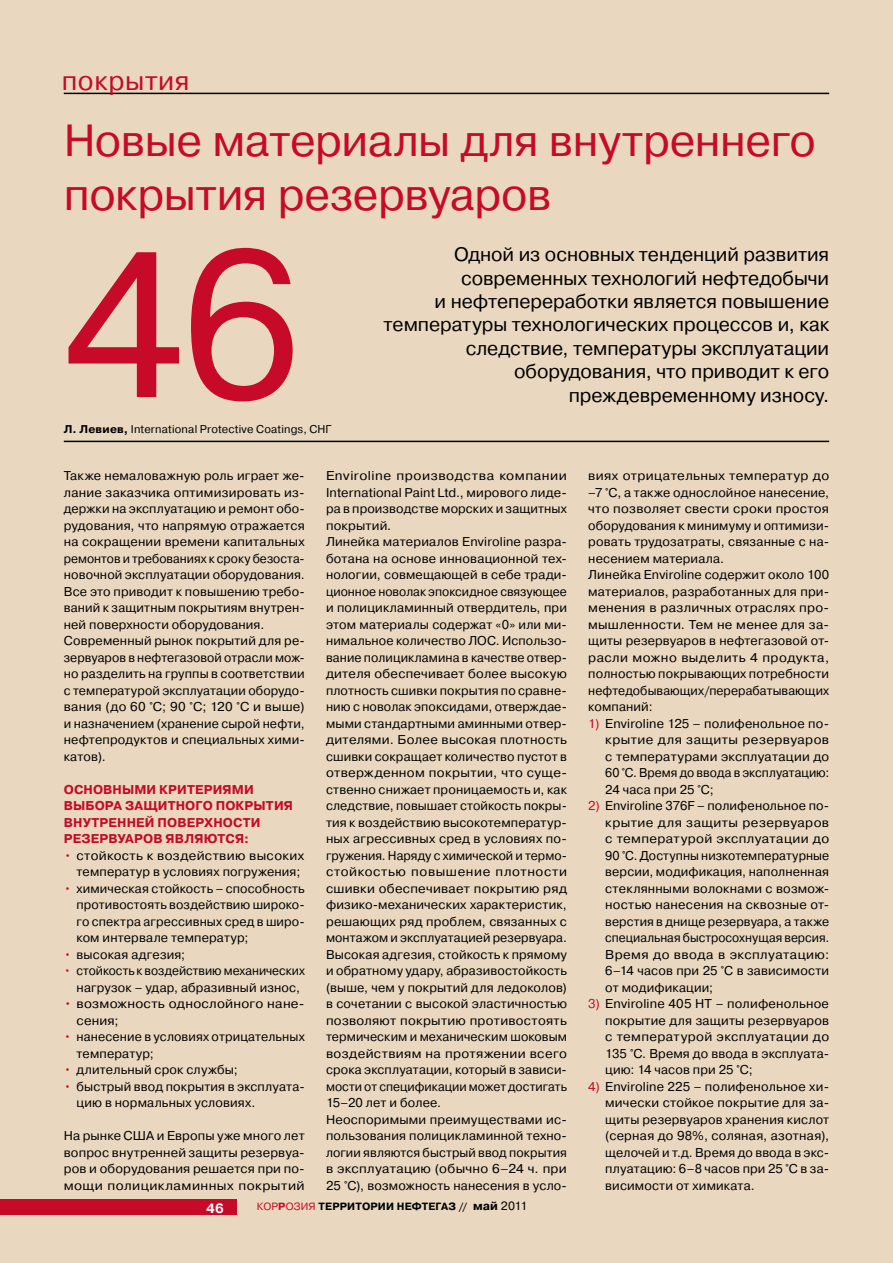
<style>
.page{position:relative;width:893px;height:1263px;background:#e9d8bf}
.page>*{position:absolute;margin:0;border:0;box-sizing:border-box;transform-origin:0 0}
.t1{font:206.85px "Pragmatica C";color:#c60a27}
.t2{font:45px/54px "Pragmatica C";letter-spacing:-.01em;color:#c60a27}
.t3{font:27px "Pragmatica C";letter-spacing:.02em;color:#c60a27}
.t4{font:19.5px/23.4px "Pragmatica C";letter-spacing:-.005em;color:#000;text-align:right}
.t5{font:700 13.5px "Pragmatica C";color:#fff}
.t6{font:12.75px/16.5px "Pragmatica C";letter-spacing:.015em;color:#000;text-align:justify}
.t7{font:12.75px/16.5px "Pragmatica C";letter-spacing:.015em;color:#000;scale:1.07 1}
.t8{font:12.75px/16.5px "Pragmatica C";letter-spacing:.015em;color:#000;scale:1.05 1}
.t9{font:700 12.75px "Pragmatica C";letter-spacing:.005em;color:#c60a27}
.t10{font:12.75px/16.5px "Pragmatica C";letter-spacing:.015em;color:#000;text-align:center;scale:.95 1}
.t11{font:12.75px/16.5px "Pragmatica C";letter-spacing:.015em;color:#000;scale:1.06 1}
.t12{font:11.25px "Pragmatica C";letter-spacing:.015em;color:#000}
.t13{font:700 10.5px "Pragmatica C";letter-spacing:.015em;color:#000}
.s1{font-weight:700}
.s2{color:#c60a27}
.s3{font-weight:400;color:#c60a27}
.s4{font-size:12px}
.s5{font-weight:400;font-size:12px}
</style>
<div class="page">
<hr style="left:64px;top:93px;width:765px;height:1px;background:#000">
<div style="left:0;top:1199px;width:237px;height:16px;background:#c60a27"></div>
<hr style="left:64px;top:441px;width:765px;height:1px;background:#000">
<h3 class="t3" style="left:62px;top:66px;width:129px">покрытия</h3>
<h2 class="t2" style="left:64px;top:113px;width:754px">Новые материалы для внутреннего покрытия резервуаров</h2>
<p class="t4" style="left:384px;top:243px;width:447px">Одной из основных тенденций развития современных технологий нефтедобычи<br>и нефтепереработки является повышение температуры технологических процессов и, как следствие, температуры эксплуатации оборудования, что приводит к его преждевременному износу.</p>
<p class="t12" style="left:64px;top:423px;width:269px"><span class="s1">Л. Левиев,</span> International Protective Coatings, СНГ</p>
<h1 class="t1" style="left:64px;top:211px;width:240px">46</h1>
<p class="t6" style="left:64px;top:468px;width:242px;text-align:left">Также немаловажную роль играет же&shy;лание заказчика оптимизировать из&shy;держки на эксплуатацию и ремонт обо&shy;рудования, что напрямую отражается на сокращении времени капитальных ремонтов и требованиях к сроку безоста&shy;новочной эксплуатации оборудования.<br>Все это приводит к повышению требо&shy;ваний к защитным покрытиям внутрен&shy;ней поверхности оборудования.<br>Современный рынок покрытий для ре&shy;зервуаров в нефтегазовой отрасли мож&shy;но разделить на группы в соответствии с температурой эксплуатации оборудо&shy;вания (до 60 °С; 90 °С; 120 °С и выше) и назначением (хранение сырой нефти, нефтепродуктов и специальных хими&shy;катов).</p>
<p class="t9" style="left:64px;top:782px;width:115px">Основными критери</p>
<p class="t9" style="left:223px;top:782px;width:31px">ями</p>
<p class="t9" style="left:64px;top:799px;width:41px">выбора</p>
<p class="t9" style="left:125px;top:799px;width:43px">защитного</p>
<p class="t9" style="left:216px;top:799px;width:79px">покрытия</p>
<p class="t9" style="left:64px;top:815px;width:38px">внутренне</p>
<p class="t9" style="left:145px;top:815px;width:108px">й поверхности</p>
<p class="t9" style="left:64px;top:832px;width:10px">резер</p>
<p class="t9" style="left:108px;top:832px;width:28px">вуаро</p>
<p class="t9" style="left:153px;top:832px;width:97px">в являются:</p>
<p class="t8" style="left:77px;top:847px;width:218px;text-indent:-13px"><span class="s2">•</span> стойкость к воздействию высоких температур в условиях погружения;</p>
<p class="t6" style="left:77px;top:880px;width:230px;text-indent:-13px"><span class="s2">•</span> химическая стойкость – способность противостоять воздействию широко&shy;го спектра агрессивных сред в широ&shy;ком интервале температур;</p>
<p class="t6" style="left:64px;top:946px;width:123px"><span class="s2">•</span> высокая адгезия;</p>
<p class="t10" style="left:64px;top:963px;width:256px"><span class="s2">•</span> стойкость к воздействию механических нагрузок – удар, абразивный износ,</p>
<p class="t11" style="left:77px;top:996px;width:217px;text-indent:-13px"><span class="s2">•</span> возможность однослойного нане&shy;сения;</p>
<p class="t6" style="left:77px;top:1029px;width:230px;text-indent:-13px"><span class="s2">•</span> нанесение в условиях отрицательных температур;</p>
<p class="t6" style="left:64px;top:1062px;width:176px"><span class="s2">•</span> длительный срок службы;</p>
<p class="t6" style="left:77px;top:1078px;width:230px;text-indent:-13px"><span class="s2">•</span> быстрый ввод покрытия в эксплуата&shy;цию в нормальных условиях.</p>
<p class="t6" style="left:64px;top:1128px;width:242px">На рынке США и Европы уже много лет вопрос внутренней защиты резервуа&shy;ров и оборудования решается при по&shy;мощи полицикламинных покрытий</p>
<p class="t7" style="left:326px;top:468px;width:227px">Enviroline производства компании International Paint Ltd., мирового лиде&shy;ра в производстве морских и защитных покрытий.<br>Линейка материалов Enviroline разра&shy;ботана на основе инновационной тех&shy;нологии, совмещающей в себе тради&shy;ционное новолак эпоксидное связующее и полицикламинный отвердитель, при этом материалы содержат «0» или ми&shy;нимальное количество ЛОС. Использо&shy;вание полицикламина в качестве отвер&shy;дителя обеспечивает более высокую плотность сшивки покрытия по сравне&shy;нию с новолак эпоксидами, отверждае&shy;мыми стандартными аминными отвер&shy;дителями. Более высокая плотность сшивки сокращает количество пустот в отвержденном покрытии, что суще&shy;ственно снижает проницаемость и, как следствие, повышает стойкость покры&shy;тия к воздействию высокотемператур&shy;ных агрессивных сред в условиях по&shy;гружения. Наряду с химической и термо&shy;стойкостью повышение плотности сшивки обеспечивает покрытию ряд физико-механических характеристик, решающих ряд проблем, связанных с монтажом и эксплуатацией резервуара.<br>Высокая адгезия, стойкость к прямому и обратному удару, абразивостойкость (выше, чем у покрытий для ледоколов) в сочетании с высокой эластичностью позволяют покрытию противостоять термическим и механическим шоковым воздействиям на протяжении всего срока эксплуатации, который в зависи&shy;мости от спецификации может достигать 15–20 лет и более.<br>Неоспоримыми преимуществами ис&shy;пользования полицикламинной техно&shy;логии являются быстрый ввод покрытия в эксплуатацию (обычно 6–24 ч. при 25 °С), возможность нанесения в усло-</p>
<p class="t8" style="left:588px;top:468px;width:231px">виях отрицательных температур до –7 °С, а также однослойное нанесение, что позволяет свести сроки простоя оборудования к минимуму и оптимизи&shy;ровать трудозатраты, связанные с на&shy;несением материала.<br>Линейка Enviroline содержит около 100 материалов, разработанных для при&shy;менения в различных отраслях про&shy;мышленности. Тем не менее для за&shy;щиты резервуаров в нефтегазовой от&shy;расли можно выделить 4 продукта, полностью покрывающих потребности нефтедобывающих/перерабатывающих компаний:</p>
<p class="t6" style="left:605px;top:715px;width:225px;text-indent:-17px"><span class="s2">1)</span> Enviroline 125 – полифенольное по&shy;крытие для защиты резервуаров с температурами эксплуатации до 60 °С. Время до ввода в эксплуатацию:<br>24 часа при 25 °С;</p>
<p class="t6" style="left:605px;top:798px;width:225px;text-indent:-17px"><span class="s2">2)</span> Enviroline 376F – полифенольное по&shy;крытие для защиты резервуаров с температурой эксплуатации до 90 °С. Доступны низкотемпературные версии, модификация, наполненная стеклянными волокнами с возмож&shy;ностью нанесения на сквозные от&shy;верстия в днище резервуара, а также специальная быстросохнущая версия.<br>Время до ввода в эксплуатацию:<br>6–14 часов при 25 °С в зависимости от модификации;</p>
<p class="t6" style="left:605px;top:996px;width:225px;text-indent:-17px"><span class="s2">3)</span> Enviroline 405 HT – полифенольное покрытие для защиты резервуаров с температурой эксплуатации до 135 °С. Время до ввода в эксплуата&shy;цию: 14 часов при 25 °С;</p>
<p class="t6" style="left:605px;top:1078px;width:225px;text-indent:-17px"><span class="s2">4)</span> Enviroline 225 – полифенольное хи&shy;мически стойкое покрытие для за&shy;щиты резервуаров хранения кислот (серная до 98%, соляная, азотная), щелочей и т.д. Время до ввода в экс&shy;плуатацию: 6–8 часов при 25 °С в за&shy;висимости от химиката.</p>
<p class="t5" style="left:206px;top:1200px;width:19px">46</p>
<p class="t13" style="left:257px;top:1200px;width:272px"><span class="s3">КОР</span><span class="s2">Р</span><span class="s3">ОЗИЯ</span> ТЕРРИТОРИИ НЕФТЕГАЗ // <span class="s4">май</span> <span class="s5">2011</span></p>
</div>
